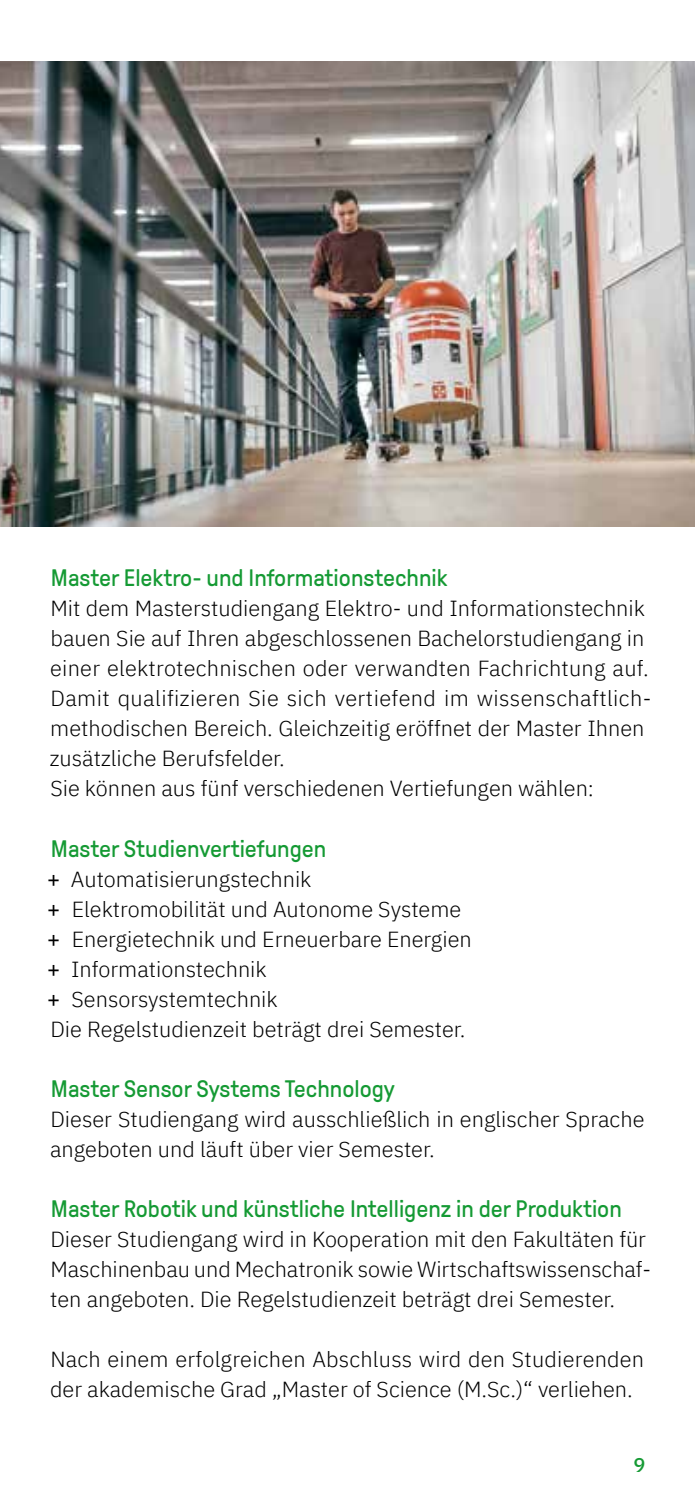
<style>
.page{position:relative;width:695px;height:1489px;background:#fff}
.page>*{position:absolute;margin:0;border:0;box-sizing:border-box;transform-origin:0 0}
.t1{font:23.75px "GT Pressura LG";color:#159a34}
.t2{font:300 21.75px/30px "IBM Plex Sans";color:#000}
.t3{font:500 20px "IBM Plex Sans";color:#159a34}
.s1{font-weight:400}
</style>
<div class="page">
<img style="left:0;top:62px;width:694px;height:464px">
<p class="t1" style="left:51px;top:565px;width:398px">Master Elektro- und Informationstechnik</p>
<p class="t2" style="left:50px;top:592px;width:603px">Mit dem Masterstudiengang Elektro- und Informationstechnik bauen Sie auf Ihren abgeschlossenen Bachelorstudiengang in einer elektrotechnischen oder verwandten Fachrichtung auf.<br>Damit qualifizieren Sie sich vertiefend im wissenschaftlich&shy;methodischen Bereich. Gleichzeitig eröffnet der Master Ihnen zusätzliche Berufsfelder.<br>Sie können aus fünf verschiedenen Vertiefungen wählen:</p>
<p class="t1" style="left:51px;top:835px;width:277px">Master Studienvertiefungen</p>
<p class="t2" style="left:47px;top:862px;width:426px"><span class="s1">+</span> Automatisierungstechnik<br><span class="s1">+</span> Elektromobilität und Autonome Systeme <span class="s1">+</span> Energietechnik und Erneuerbare Energien <span class="s1">+</span> Informationstechnik<br><span class="s1">+</span> Sensorsystemtechnik<br>Die Regelstudienzeit beträgt drei Semester.</p>
<p class="t1" style="left:51px;top:1075px;width:345px">Master Sensor Systems Technology</p>
<p class="t2" style="left:50px;top:1102px;width:595px">Dieser Studiengang wird ausschließlich in englischer Sprache angeboten und läuft über vier Semester.</p>
<p class="t1" style="left:51px;top:1195px;width:572px">Master Robotik und künstliche Intelligenz in der Produktion</p>
<p class="t2" style="left:50px;top:1222px;width:602px">Dieser Studiengang wird in Kooperation mit den Fakultäten für<br>Maschinenbau und Mechatronik sowie Wirtschaftswissenschaf&shy;ten angeboten. Die Regelstudienzeit beträgt drei Semester.</p>
<p class="t2" style="left:50px;top:1342px;width:595px">Nach einem erfolgreichen Abschluss wird den Studierenden der akademische Grad „Master of Science (M.Sc.)“ verliehen.</p>
<p class="t3" style="left:633px;top:1448px;width:13px">9</p>
</div>
